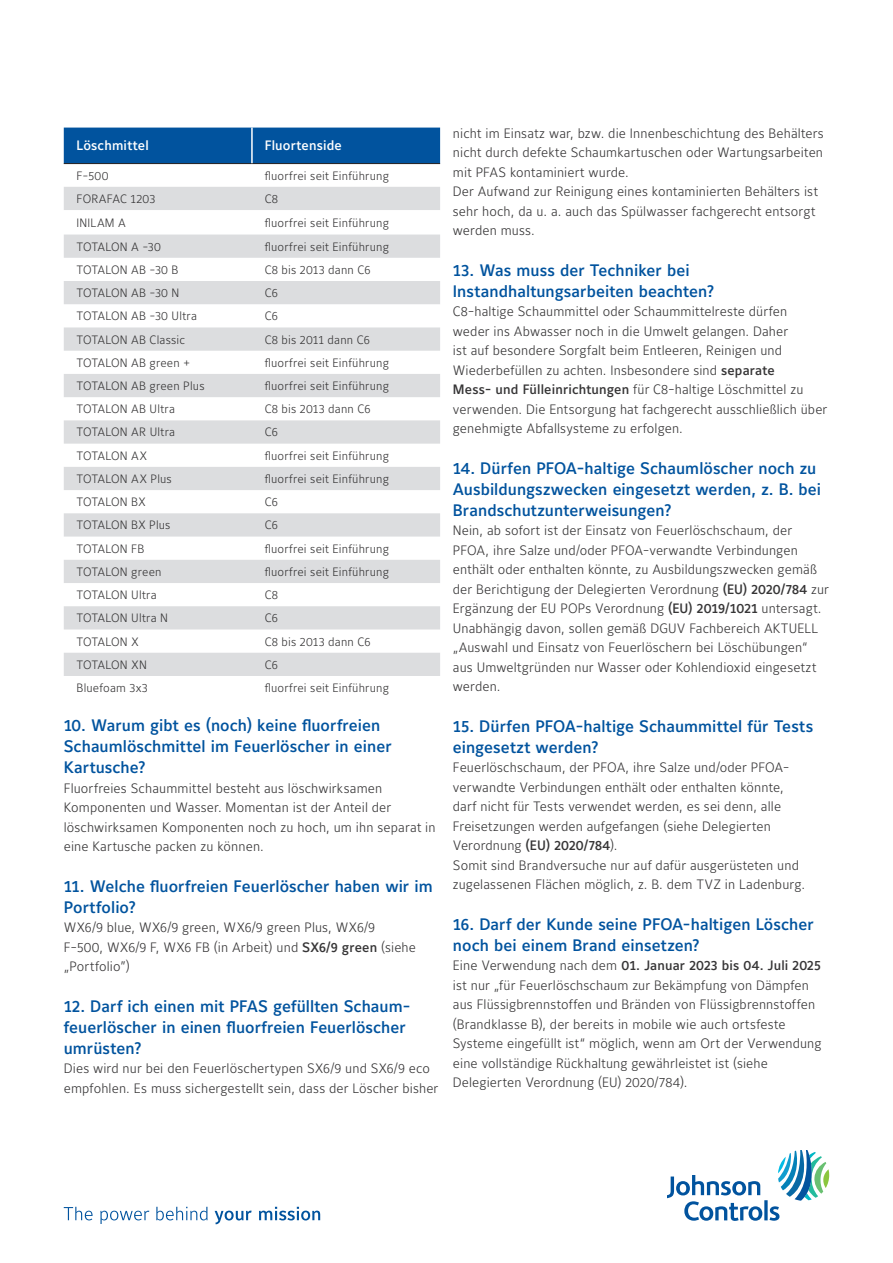
<style>
.page{position:relative;width:893px;height:1263px;background:#fff}
.page>*{position:absolute;margin:0;border:0;box-sizing:border-box;transform-origin:0 0}
.Subhead{font:500 16.5px/21px "Maurea Jci Lf ML";letter-spacing:.005em;color:#01539e}
.body_copy{font:300 13.5px/19.5px "Maurea Jci Lf ML";letter-spacing:.01em;color:#363536}
.t1{font:500 13.5px "Maurea Jci Lf ML";letter-spacing:.01em;color:#fff}
.t2{font:300 12px "Maurea Jci Lf ML";letter-spacing:.015em;color:#363536}
.t3{font:300 12px "Maurea Jci Lf ML";letter-spacing:-.005em;color:#363536}
.t4{font:300 12px "Maurea Jci Lf ML";letter-spacing:-.01em;color:#363536}
.s1{font-weight:500}
</style>
<div class="page">
<svg style="left:668px;top:1150px;width:161px;height:71px"></svg>
<svg style="left:64px;top:1207px;width:29px;height:13px"></svg>
<svg style="left:100px;top:1211px;width:49px;height:13px"></svg>
<svg style="left:156px;top:1207px;width:51px;height:13px"></svg>
<svg style="left:215px;top:1210px;width:37px;height:14px"></svg>
<svg style="left:259px;top:1207px;width:61px;height:13px"></svg>
<div style="left:64px;top:128px;width:376px;height:35px;background:#01539e"></div>
<svg style="left:64px;top:187px;width:376px;height:489px;fill:#dcdddf"></svg>
<hr style="left:64px;top:163px;width:188px;height:1px;background:#231f20">
<hr style="left:252px;top:163px;width:188px;height:1px;background:#231f20">
<hr style="left:251px;top:128px;width:2px;height:35px;background:#fff">
<p class="t1" style="left:77px;top:138px;width:74px">Löschmittel</p>
<p class="t1" style="left:265px;top:138px;width:79px">Fluortenside</p>
<p class="t2" style="left:77px;top:168px;width:34px">F-500</p>
<p class="t2" style="left:265px;top:168px;width:126px">fluorfrei seit Einführung</p>
<p class="t2" style="left:77px;top:191px;width:80px">FORAFAC 1203</p>
<p class="t2" style="left:265px;top:191px;width:15px">C8</p>
<p class="t2" style="left:77px;top:215px;width:51px">INILAM A</p>
<p class="t2" style="left:265px;top:215px;width:126px">fluorfrei seit Einführung</p>
<p class="t3" style="left:77px;top:239px;width:86px">TOTALON A -30</p>
<p class="t2" style="left:265px;top:239px;width:126px">fluorfrei seit Einführung</p>
<p class="t2" style="left:77px;top:262px;width:103px">TOTALON AB -30 B</p>
<p class="t2" style="left:265px;top:262px;width:107px">C8 bis 2013 dann C6</p>
<p class="t2" style="left:77px;top:285px;width:104px">TOTALON AB -30 N</p>
<p class="t2" style="left:265px;top:285px;width:15px">C6</p>
<p class="t2" style="left:77px;top:309px;width:122px">TOTALON AB -30 Ultra</p>
<p class="t2" style="left:265px;top:309px;width:15px">C6</p>
<p class="t2" style="left:77px;top:332px;width:110px">TOTALON AB Classic</p>
<p class="t2" style="left:265px;top:332px;width:107px">C8 bis 2011 dann C6</p>
<p class="t2" style="left:77px;top:355px;width:115px">TOTALON AB green +</p>
<p class="t2" style="left:265px;top:355px;width:126px">fluorfrei seit Einführung</p>
<p class="t2" style="left:77px;top:378px;width:130px">TOTALON AB green Plus</p>
<p class="t2" style="left:265px;top:378px;width:126px">fluorfrei seit Einführung</p>
<p class="t2" style="left:77px;top:402px;width:100px">TOTALON AB Ultra</p>
<p class="t2" style="left:265px;top:402px;width:107px">C8 bis 2013 dann C6</p>
<p class="t2" style="left:77px;top:425px;width:100px">TOTALON AR Ultra</p>
<p class="t2" style="left:265px;top:425px;width:15px">C6</p>
<p class="t3" style="left:77px;top:448px;width:72px">TOTALON AX</p>
<p class="t2" style="left:265px;top:448px;width:126px">fluorfrei seit Einführung</p>
<p class="t2" style="left:77px;top:471px;width:97px">TOTALON AX Plus</p>
<p class="t2" style="left:265px;top:471px;width:126px">fluorfrei seit Einführung</p>
<p class="t3" style="left:77px;top:495px;width:71px">TOTALON BX</p>
<p class="t2" style="left:265px;top:495px;width:15px">C6</p>
<p class="t2" style="left:77px;top:518px;width:96px">TOTALON BX Plus</p>
<p class="t2" style="left:265px;top:518px;width:15px">C6</p>
<p class="t3" style="left:77px;top:541px;width:69px">TOTALON FB</p>
<p class="t2" style="left:265px;top:541px;width:126px">fluorfrei seit Einführung</p>
<p class="t2" style="left:77px;top:564px;width:86px">TOTALON green</p>
<p class="t2" style="left:265px;top:564px;width:126px">fluorfrei seit Einführung</p>
<p class="t2" style="left:77px;top:587px;width:82px">TOTALON Ultra</p>
<p class="t2" style="left:265px;top:587px;width:15px">C8</p>
<p class="t2" style="left:77px;top:611px;width:93px">TOTALON Ultra N</p>
<p class="t2" style="left:265px;top:611px;width:15px">C6</p>
<p class="t4" style="left:77px;top:634px;width:64px">TOTALON X</p>
<p class="t2" style="left:265px;top:634px;width:107px">C8 bis 2013 dann C6</p>
<p class="t3" style="left:77px;top:657px;width:72px">TOTALON XN</p>
<p class="t2" style="left:265px;top:657px;width:15px">C6</p>
<p class="t2" style="left:77px;top:680px;width:73px">Bluefoam 3x3</p>
<p class="t2" style="left:265px;top:680px;width:126px">fluorfrei seit Einführung</p>
<p class="Subhead" style="left:64px;top:715px;width:330px">10. Warum gibt es (noch) keine fluorfreien<br>Schaumlöschmittel im Feuerlöscher in einer<br>Kartusche?</p>
<p class="body_copy" style="left:64px;top:778px;width:373px">Fluorfreies Schaummittel besteht aus löschwirksamen Komponenten und Wasser. Momentan ist der Anteil der löschwirksamen Komponenten noch zu hoch, um ihn separat in eine Kartusche packen zu können.</p>
<p class="Subhead" style="left:64px;top:876px;width:370px">11. Welche fluorfreien Feuerlöscher haben wir im<br>Portfolio?</p>
<p class="body_copy" style="left:64px;top:917px;width:354px">WX6/9 blue, WX6/9 green, WX6/9 green Plus, WX6/9<br>F-500, WX6/9 F, WX6 FB (in Arbeit) und <span class="s1">SX6/9 green</span> (siehe „Portfolio”)</p>
<p class="Subhead" style="left:64px;top:996px;width:348px">12. Darf ich einen mit PFAS gefüllten Schaum&shy;feuerlöscher in einen fluorfreien Feuerlöscher umrüsten?</p>
<p class="body_copy" style="left:64px;top:1058px;width:376px">Dies wird nur bei den Feuerlöschertypen SX6/9 und SX6/9 eco empfohlen. Es muss sichergestellt sein, dass der Löscher bisher</p>
<p class="body_copy" style="left:453px;top:123px;width:372px;text-align:justify">nicht im Einsatz war, bzw. die Innenbeschichtung des Behälters nicht durch defekte Schaumkartuschen oder Wartungsarbeiten mit PFAS kontaminiert wurde.</p>
<p class="body_copy" style="left:453px;top:181px;width:367px">Der Aufwand zur Reinigung eines kontaminierten Behälters ist sehr hoch, da u. a. auch das Spülwasser fachgerecht entsorgt werden muss.</p>
<p class="Subhead" style="left:453px;top:259px;width:263px">13. Was muss der Techniker bei<br>Instandhaltungsarbeiten beachten?</p>
<p class="body_copy" style="left:453px;top:301px;width:376px">C8-haltige Schaummittel oder Schaummittelreste dürfen weder ins Abwasser noch in die Umwelt gelangen. Daher<br>ist auf besondere Sorgfalt beim Entleeren, Reinigen und Wiederbefüllen zu achten. Insbesondere sind <span class="s1">separate<br>Mess- und Fülleinrichtungen</span> für C8-haltige Löschmittel zu verwenden. Die Entsorgung hat fachgerecht ausschließlich über genehmigte Abfallsysteme zu erfolgen.</p>
<p class="Subhead" style="left:453px;top:457px;width:370px">14. Dürfen PFOA-haltige Schaumlöscher noch zu<br>Ausbildungszwecken eingesetzt werden, z. B. bei<br>Brandschutzunterweisungen?</p>
<p class="body_copy" style="left:453px;top:520px;width:378px">Nein, ab sofort ist der Einsatz von Feuerlöschschaum, der PFOA, ihre Salze und/oder PFOA-verwandte Verbindungen enthält oder enthalten könnte, zu Ausbildungszwecken gemäß der Berichtigung der Delegierten Verordnung <span class="s1">(EU) 2020/784</span> zur Ergänzung der EU POPs Verordnung <span class="s1">(EU) 2019/1021</span> untersagt.</p>
<p class="body_copy" style="left:453px;top:618px;width:366px">Unabhängig davon, sollen gemäß DGUV Fachbereich AKTUELL „Auswahl und Einsatz von Feuerlöschern bei Löschübungen“ aus Umweltgründen nur Wasser oder Kohlendioxid eingesetzt werden.</p>
<p class="Subhead" style="left:453px;top:715px;width:362px">15. Dürfen PFOA-haltige Schaummittel für Tests eingesetzt werden?</p>
<p class="body_copy" style="left:453px;top:757px;width:338px">Feuerlöschschaum, der PFOA, ihre Salze und/oder PFOA&shy;verwandte Verbindungen enthält oder enthalten könnte, darf nicht für Tests verwendet werden, es sei denn, alle Freisetzungen werden aufgefangen (siehe Delegierten Verordnung <span class="s1">(EU) 2020/784</span>).</p>
<p class="body_copy" style="left:453px;top:855px;width:354px">Somit sind Brandversuche nur auf dafür ausgerüsteten und zugelassenen Flächen möglich, z. B. dem TVZ in Ladenburg.</p>
<p class="Subhead" style="left:453px;top:913px;width:362px">16. Darf der Kunde seine PFOA-haltigen Löscher noch bei einem Brand einsetzen?</p>
<p class="body_copy" style="left:453px;top:955px;width:370px">Eine Verwendung nach dem <span class="s1">01. Januar 2023 bis 04. Juli 2025 </span>ist nur „für Feuerlöschschaum zur Bekämpfung von Dämpfen aus Flüssigbrennstoffen und Bränden von Flüssigbrennstoffen (Brandklasse B), der bereits in mobile wie auch ortsfeste Systeme eingefüllt ist“ möglich, wenn am Ort der Verwendung eine vollständige Rückhaltung gewährleistet ist (siehe Delegierten Verordnung (EU) 2020/784).</p>
</div>
